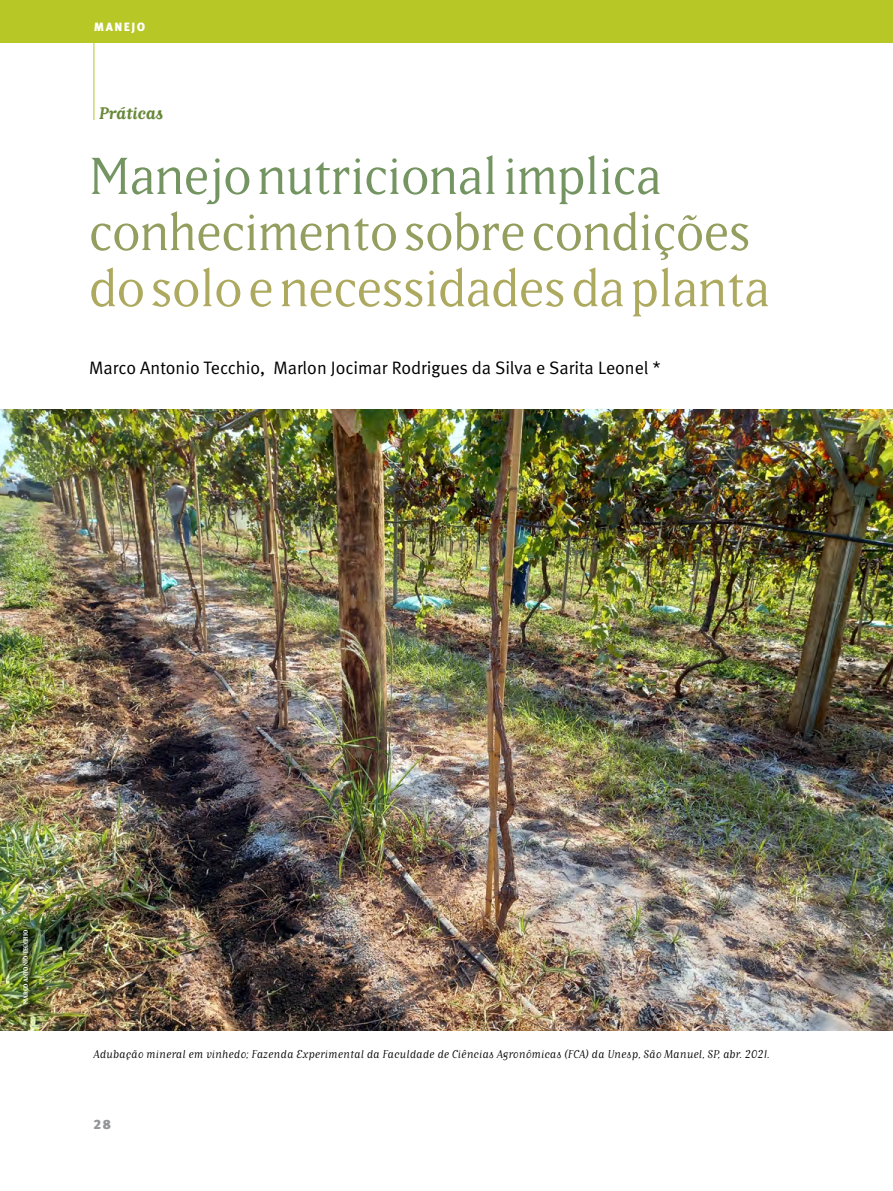
<style>
.page{position:relative;width:893px;height:1191px;background:#fff}
.page>*{position:absolute;margin:0;border:0;box-sizing:border-box;transform-origin:0 0}
.t1{font:51px "Matrix Book Lining";color:#ada95f}
.t2{font:51px "Matrix Book Lining";color:#949e5e}
.t3{font:51px "Matrix Book Lining";color:#749561}
.t4{font:18px "Meta Normal";color:#000}
.t5{font:italic 700 16.5px "Matrix Book Lining";color:#688839}
.t6{font:13.5px "Meta Black Caps Expert";color:#939598}
.t7{font:12px "Meta Black Caps";color:#fff}
.t8{font:italic 11.25px "Matrix Book Lining";color:#000}
.t9{font:700 6px "Matrix Book Lining";color:#fff}
</style>
<div class="page">
<img style="left:0;top:410px;width:893px;height:620px">
<hr style="left:94px;top:21px;width:1px;height:99px;background:#b7c726">
<div style="left:0;top:0;width:893px;height:43px;background:#b7c726"></div>
<svg style="left:23px;top:930px;width:12px;height:81px"></svg>
<p class="t7" style="left:94px;top:19px;width:53px">MANEJO</p>
<h3 class="t5" style="left:99px;top:104px;width:66px">Práticas</h3>
<h1 class="t3" style="left:89px;top:147px;width:574px">Manejo nutricional implica</h1>
<h1 class="t2" style="left:89px;top:203px;width:663px">conhecimento sobre condições</h1>
<h1 class="t1" style="left:89px;top:259px;width:682px">do solo e necessidades da planta</h1>
<h2 class="t4" style="left:89px;top:357px;width:573px">Marco Antonio Tecchio, Marlon Jocimar Rodrigues da Silva e Sarita Leonel *</h2>
<p class="t9" style="left:22px;top:1004px;width:75px;rotate:-90deg">Marco Antonio Tecchio</p>
<p class="t8" style="left:93px;top:1047px;width:678px">Adubação mineral em vinhedo; Fazenda Experimental da Faculdade de Ciências Agronômicas (FCA) da Unesp, São Manuel, SP, abr. 2021.</p>
<p class="t6" style="left:93px;top:1116px;width:19px">28</p>
</div>
